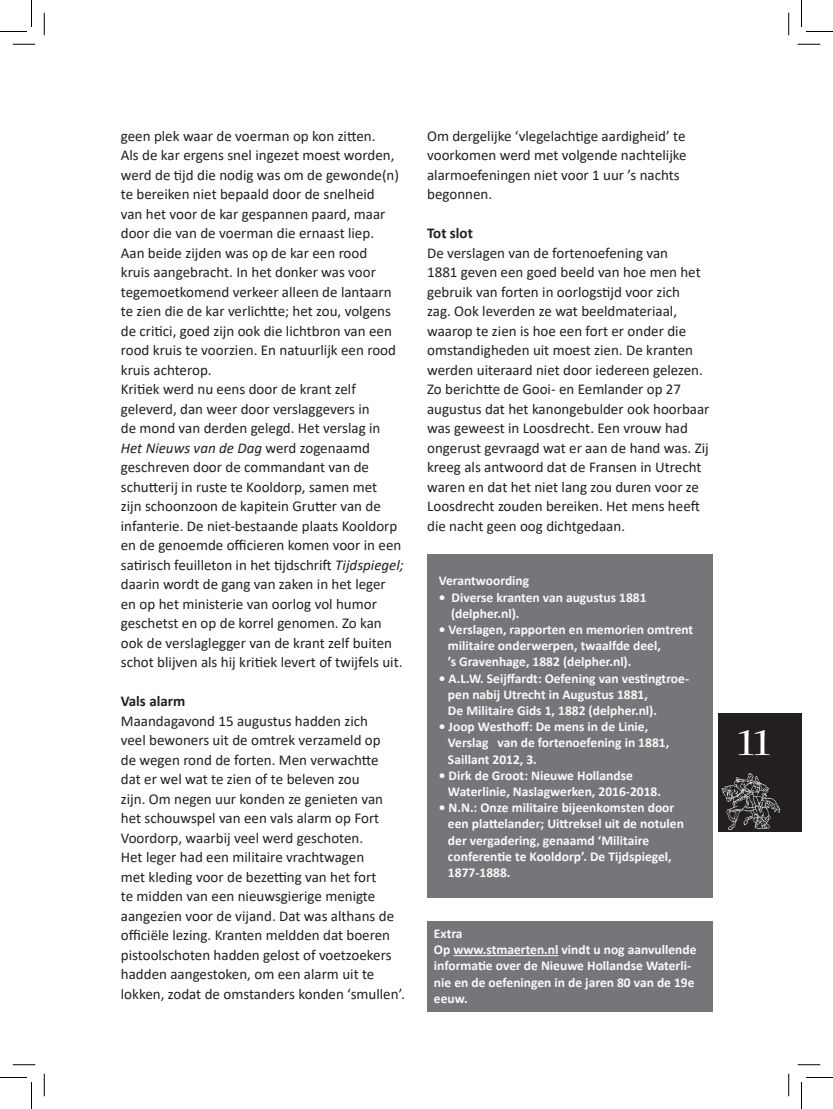
<style>
.page{position:relative;width:833px;height:1109px;background:#fff}
.page>*{position:absolute;margin:0;border:0;box-sizing:border-box;transform-origin:0 0}
.t1{font:700 34.5px "Charlemagne Std";color:#fff}
.Standaard{font:15px/19.5px "Calibri";color:#231f20}
.Standaard-2{font:700 15px "Calibri";color:#231f20}
.t2{font:700 13.5px/16.2px "Calibri";color:#fafafa}
.s1{font-style:italic}
</style>
<div class="page">
<div style="left:718px;top:713px;width:28px;height:59px;background:#231f20"></div>
<div style="left:738px;top:713px;width:57px;height:59px;background:#231f20"></div>
<div style="left:781px;top:713px;width:20px;height:118px;background:#231f20"></div>
<img style="left:718px;top:772px;width:63px;height:59px">
<div style="left:427px;top:554px;width:285px;height:344px;background:#757679"></div>
<div style="left:427px;top:921px;width:285px;height:91px;background:#757679"></div>
<hr style="left:453px;top:955px;width:105px;height:1px;background:#fafafa">
<svg style="left:13px;top:44px;width:22px;height:1px"></svg>
<svg style="left:797px;top:44px;width:23px;height:1px"></svg>
<svg style="left:13px;top:1064px;width:22px;height:1px"></svg>
<svg style="left:797px;top:1064px;width:23px;height:1px"></svg>
<svg style="left:44px;top:13px;width:1px;height:22px"></svg>
<svg style="left:44px;top:1074px;width:1px;height:22px"></svg>
<svg style="left:788px;top:13px;width:1px;height:22px"></svg>
<svg style="left:788px;top:1074px;width:1px;height:22px"></svg>
<svg style="left:0;top:0;width:32px;height:32px"></svg>
<svg style="left:0;top:1077px;width:32px;height:32px"></svg>
<svg style="left:801px;top:0;width:32px;height:32px"></svg>
<svg style="left:801px;top:1077px;width:32px;height:32px"></svg>
<p class="Standaard" style="left:121px;top:125px;width:280px">geen plek waar de voerman op kon zitten.<br>Als de kar ergens snel ingezet moest worden, werd de tijd die nodig was om de gewonde(n) te bereiken niet bepaald door de snelheid van het voor de kar gespannen paard, maar door die van de voerman die ernaast liep.<br>Aan beide zijden was op de kar een rood kruis aangebracht. In het donker was voor tegemoetkomend verkeer alleen de lantaarn te zien die de kar verlichtte; het zou, volgens de critici, goed zijn ook die lichtbron van een rood kruis te voorzien. En natuurlijk een rood kruis achterop.</p>
<p class="Standaard" style="left:121px;top:379px;width:284px">Kritiek werd nu eens door de krant zelf geleverd, dan weer door verslaggevers in<br>de mond van derden gelegd. Het verslag in <span class="s1">Het Nieuws van de Dag</span> werd zogenaamd geschreven door de commandant van de schutterij in ruste te Kooldorp, samen met<br>zijn schoonzoon de kapitein Grutter van de infanterie. De niet-bestaande plaats Kooldorp en de genoemde officieren komen voor in een satirisch feuilleton in het tijdschrift <span class="s1">Tijdspiegel; </span>daarin wordt de gang van zaken in het leger en op het ministerie van oorlog vol humor geschetst en op de korrel genomen. Zo kan ook de verslaglegger van de krant zelf buiten schot blijven als hij kritiek levert of twijfels uit.</p>
<p class="Standaard-2" style="left:121px;top:690px;width:66px">Vals alarm</p>
<p class="Standaard" style="left:121px;top:710px;width:285px">Maandagavond 15 augustus hadden zich<br>veel bewoners uit de omtrek verzameld op<br>de wegen rond de forten. Men verwachtte<br>dat er wel wat te zien of te beleven zou<br>zijn. Om negen uur konden ze genieten van het schouwspel van een vals alarm op Fort Voordorp, waarbij veel werd geschoten.<br>Het leger had een militaire vrachtwagen<br>met kleding voor de bezetting van het fort<br>te midden van een nieuwsgierige menigte aangezien voor de vijand. Dat was althans de officiële lezing. Kranten meldden dat boeren pistoolschoten hadden gelost of voetzoekers hadden aangestoken, om een alarm uit te lokken, zodat de omstanders konden ‘smullen’.</p>
<p class="Standaard" style="left:427px;top:125px;width:261px">Om dergelijke ‘vlegelachtige aardigheid’ te voorkomen werd met volgende nachtelijke alarmoefeningen niet voor 1 uur ’s nachts begonnen.</p>
<p class="Standaard-2" style="left:427px;top:222px;width:47px">Tot slot</p>
<p class="Standaard" style="left:427px;top:242px;width:284px">De verslagen van de fortenoefening van<br>1881 geven een goed beeld van hoe men het gebruik van forten in oorlogstijd voor zich<br>zag. Ook leverden ze wat beeldmateriaal, waarop te zien is hoe een fort er onder die omstandigheden uit moest zien. De kranten werden uiteraard niet door iedereen gelezen.<br>Zo berichtte de Gooi- en Eemlander op 27 augustus dat het kanongebulder ook hoorbaar was geweest in Loosdrecht. Een vrouw had ongerust gevraagd wat er aan de hand was. Zij kreeg als antwoord dat de Fransen in Utrecht waren en dat het niet lang zou duren voor ze Loosdrecht zouden bereiken. Het mens heeft die nacht geen oog dichtgedaan.</p>
<p class="t2" style="left:439px;top:573px;width:92px">Verantwoording</p>
<p class="t2" style="left:439px;top:589px;width:209px">• Diverse kranten van augustus 1881</p>
<p class="t2" style="left:451px;top:605px;width:70px">(delpher.nl).</p>
<p class="t2" style="left:448px;top:621px;width:247px;text-indent:-9px">• Verslagen, rapporten en memorien omtrent militaire onderwerpen, twaalfde deel,</p>
<p class="t2" style="left:448px;top:654px;width:185px">’s Gravenhage, 1882 (delpher.nl).</p>
<p class="t2" style="left:448px;top:670px;width:243px;text-indent:-9px">• A.L.W. Seijffardt: Oefening van vestingtroe&shy;pen nabij Utrecht in Augustus 1881,</p>
<p class="t2" style="left:448px;top:702px;width:210px">De Militaire Gids 1, 1882 (delpher.nl).</p>
<p class="t2" style="left:439px;top:718px;width:211px">• Joop Westhoff: De mens in de Linie,</p>
<p class="t2" style="left:448px;top:735px;width:223px">Verslag van de fortenoefening in 1881,</p>
<p class="t2" style="left:448px;top:751px;width:90px">Saillant 2012, 3.</p>
<p class="t2" style="left:439px;top:767px;width:196px">• Dirk de Groot: Nieuwe Hollandse</p>
<p class="t2" style="left:448px;top:783px;width:214px">Waterlinie, Naslagwerken, 2016-2018.</p>
<p class="t2" style="left:448px;top:799px;width:237px;text-indent:-9px">• N.N.: Onze militaire bijeenkomsten door een plattelander; Uittreksel uit de notulen der vergadering, genaamd ‘Militaire</p>
<p class="t2" style="left:448px;top:848px;width:225px">conferentie te Kooldorp’. De Tijdspiegel,</p>
<p class="t2" style="left:448px;top:864px;width:64px">1877-1888.</p>
<p class="t2" style="left:434px;top:925px;width:30px">Extra</p>
<p class="t2" style="left:434px;top:941px;width:264px">Op www.stmaerten.nl vindt u nog aanvullende informatie over de Nieuwe Hollandse Waterli&shy;nie en de oefeningen in de jaren 80 van de 19e eeuw.</p>
<h1 class="t1" style="left:738px;top:723px;width:33px">11</h1>
</div>
